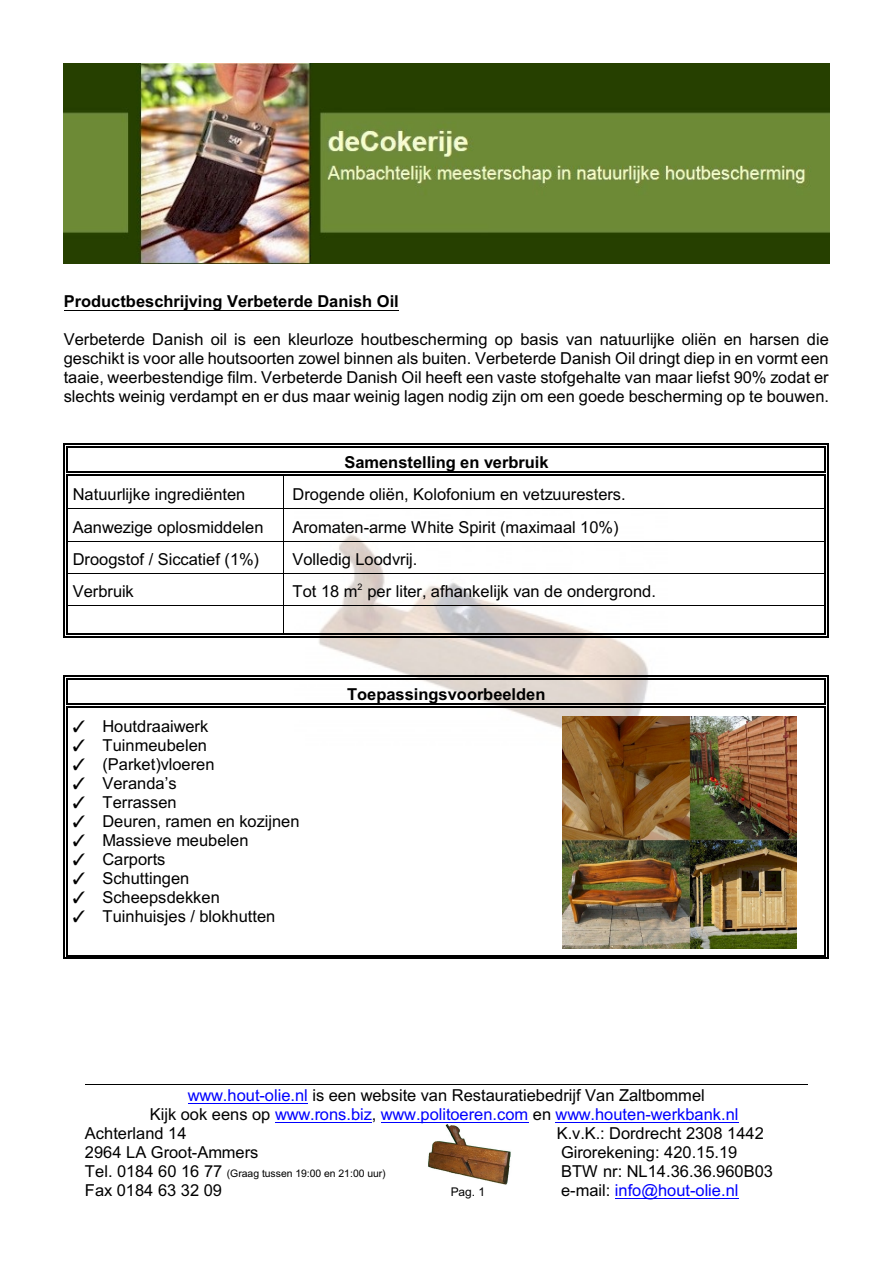
<style>
.page{position:relative;width:893px;height:1263px;background:#fff}
.page>*{position:absolute;margin:0;border:0;box-sizing:border-box;transform-origin:0 0}
.t1{font:16.5px/19px "Arial";color:#000;text-align:justify}
.t2{font:16.5px "Arial";color:#00f}
.t3{font:700 16.5px "Arial";color:#000}
.t4{font:12px "Arial";color:#000}
.t5{font:10.5px "Arial";color:#000}
.t6{font:9px "Arial";color:#000}
.s1{color:#00f}
.s2{color:#000}
.s3{font-size:16.5px}
</style>
<div class="page">
<img style="left:294px;top:534px;width:383px;height:225px">
<svg style="left:67px;top:448px;width:1px;height:24px"></svg>
<svg style="left:825px;top:448px;width:1px;height:24px"></svg>
<hr style="left:67px;top:446px;width:759px;height:2px;background:#000">
<hr style="left:67px;top:472px;width:759px;height:1px;background:#000">
<hr style="left:64px;top:444px;width:1px;height:32px;background:#000">
<hr style="left:828px;top:444px;width:1px;height:32px;background:#000">
<hr style="left:64px;top:444px;width:765px;height:1px;background:#000">
<hr style="left:67px;top:474px;width:759px;height:2px;background:#000">
<hr style="left:67px;top:476px;width:1px;height:32px;background:#000">
<hr style="left:64px;top:476px;width:1px;height:32px;background:#000">
<hr style="left:284px;top:476px;width:1px;height:32px;background:#000">
<hr style="left:825px;top:476px;width:1px;height:32px;background:#000">
<hr style="left:828px;top:476px;width:1px;height:32px;background:#000">
<hr style="left:67px;top:508px;width:1px;height:32px;background:#000">
<hr style="left:67px;top:508px;width:216px;height:1px;background:#000">
<hr style="left:64px;top:508px;width:1px;height:32px;background:#000">
<hr style="left:284px;top:508px;width:1px;height:32px;background:#000">
<hr style="left:825px;top:508px;width:1px;height:32px;background:#000">
<hr style="left:284px;top:508px;width:542px;height:1px;background:#000">
<hr style="left:828px;top:508px;width:1px;height:32px;background:#000">
<hr style="left:67px;top:541px;width:1px;height:32px;background:#000">
<hr style="left:67px;top:541px;width:216px;height:1px;background:#000">
<hr style="left:64px;top:541px;width:1px;height:32px;background:#000">
<hr style="left:284px;top:541px;width:1px;height:32px;background:#000">
<hr style="left:825px;top:541px;width:1px;height:32px;background:#000">
<hr style="left:284px;top:541px;width:542px;height:1px;background:#000">
<hr style="left:828px;top:541px;width:1px;height:32px;background:#000">
<hr style="left:67px;top:573px;width:1px;height:32px;background:#000">
<hr style="left:67px;top:573px;width:216px;height:1px;background:#000">
<hr style="left:64px;top:573px;width:1px;height:32px;background:#000">
<hr style="left:284px;top:573px;width:1px;height:32px;background:#000">
<hr style="left:825px;top:573px;width:1px;height:32px;background:#000">
<hr style="left:284px;top:573px;width:542px;height:1px;background:#000">
<hr style="left:828px;top:573px;width:1px;height:32px;background:#000">
<svg style="left:67px;top:606px;width:1px;height:27px"></svg>
<hr style="left:67px;top:605px;width:216px;height:1px;background:#000">
<hr style="left:67px;top:633px;width:216px;height:1px;background:#000">
<hr style="left:64px;top:605px;width:1px;height:32px;background:#000">
<hr style="left:64px;top:636px;width:219px;height:1px;background:#000">
<svg style="left:825px;top:606px;width:1px;height:27px"></svg>
<hr style="left:284px;top:605px;width:542px;height:1px;background:#000">
<hr style="left:284px;top:633px;width:542px;height:1px;background:#000">
<hr style="left:828px;top:605px;width:1px;height:32px;background:#000">
<hr style="left:284px;top:636px;width:545px;height:1px;background:#000">
<svg style="left:67px;top:679px;width:1px;height:24px"></svg>
<svg style="left:825px;top:679px;width:1px;height:24px"></svg>
<hr style="left:67px;top:678px;width:759px;height:1px;background:#000">
<hr style="left:67px;top:703px;width:759px;height:2px;background:#000">
<hr style="left:64px;top:675px;width:1px;height:33px;background:#000">
<hr style="left:828px;top:675px;width:1px;height:33px;background:#000">
<hr style="left:64px;top:675px;width:765px;height:2px;background:#000">
<hr style="left:67px;top:706px;width:759px;height:2px;background:#000">
<hr style="left:67px;top:708px;width:1px;height:248px;background:#000">
<hr style="left:825px;top:708px;width:1px;height:248px;background:#000">
<hr style="left:67px;top:955px;width:759px;height:1px;background:#000">
<hr style="left:64px;top:708px;width:1px;height:251px;background:#000">
<hr style="left:828px;top:708px;width:1px;height:251px;background:#000">
<hr style="left:64px;top:958px;width:765px;height:1px;background:#000">
<img style="left:64px;top:64px;width:765px;height:200px">
<hr style="left:64px;top:310px;width:335px;height:1px;background:#000">
<img style="left:563px;top:716px;width:234px;height:232px">
<img style="left:428px;top:1124px;width:83px;height:61px">
<hr style="left:188px;top:1103px;width:120px;height:1px;background:#00f">
<hr style="left:275px;top:1122px;width:97px;height:1px;background:#00f">
<hr style="left:381px;top:1122px;width:147px;height:1px;background:#00f">
<hr style="left:556px;top:1122px;width:183px;height:1px;background:#00f">
<hr style="left:615px;top:1198px;width:123px;height:1px;background:#00f">
<hr style="left:85px;top:1084px;width:723px;height:1px;background:#000">
<p class="t3" style="left:64px;top:295px;width:336px">Productbeschrijving Verbeterde Danish Oil</p>
<p class="t1" style="left:64px;top:331px;width:767px">Verbeterde Danish oil is een kleurloze houtbescherming op basis van natuurlijke oliën en harsen die geschikt is voor alle houtsoorten zowel binnen als buiten. Verbeterde Danish Oil dringt diep in en vormt een taaie, weerbestendige film. Verbeterde Danish Oil heeft een vaste stofgehalte van maar liefst 90% zodat er slechts weinig verdampt en er dus maar weinig lagen nodig zijn om een goede bescherming op te bouwen.</p>
<p class="t3" style="left:344px;top:456px;width:206px">Samenstelling en verbruik</p>
<p class="t1" style="left:73px;top:487px;width:174px">Natuurlijke ingrediënten</p>
<p class="t1" style="left:292px;top:487px;width:335px">Drogende oliën, Kolofonium en vetzuuresters.</p>
<p class="t1" style="left:73px;top:519px;width:192px">Aanwezige oplosmiddelen</p>
<p class="t1" style="left:292px;top:519px;width:328px">Aromaten-arme White Spirit (maximaal 10%)</p>
<p class="t1" style="left:73px;top:551px;width:188px">Droogstof / Siccatief (1%)</p>
<p class="t1" style="left:292px;top:551px;width:127px">Volledig Loodvrij.</p>
<p class="t1" style="left:73px;top:584px;width:63px">Verbruik</p>
<p class="t1" style="left:292px;top:584px;width:365px">Tot 18 m per liter, afhankelijk van de ondergrond.</p>
<p class="t6" style="left:357px;top:584px;width:7px">2</p>
<p class="t1" style="left:102px;top:718px;width:199px;text-align:left">Houtdraaiwerk<br>Tuinmeubelen (Parket)vloeren<br>Veranda’s<br>Terrassen<br>Deuren, ramen en kozijnen<br>Massieve meubelen<br>Carports<br>Schuttingen<br>Scheepsdekken<br>Tuinhuisjes / blokhutten</p>
<p class="t3" style="left:347px;top:688px;width:200px">Toepassingsvoorbeelden</p>
<p class="t1" style="left:188px;top:1087px;width:518px"><span class="s1">www.hout-olie.nl</span> is een website van Restauratiebedrijf Van Zaltbommel</p>
<p class="t2" style="left:150px;top:1108px;width:590px"><span class="s2">Kijk ook eens op</span> www.rons.biz<span class="s2">,</span> www.politoeren.com <span class="s2">en</span> www.houten-werkbank.nl</p>
<p class="t1" style="left:85px;top:1125px;width:103px">Achterland 14</p>
<p class="t1" style="left:557px;top:1125px;width:209px">K.v.K.: Dordrecht 2308 1442</p>
<p class="t1" style="left:85px;top:1144px;width:175px">2964 LA Groot-Ammers</p>
<p class="t1" style="left:561px;top:1144px;width:178px">Girorekening: 420.15.19</p>
<p class="t5" style="left:85px;top:1169px;width:302px"><span class="s3">Tel. 0184 60 16 77</span> (Graag tussen 19:00 en 21:00 uur)</p>
<p class="t1" style="left:561px;top:1163px;width:214px">BTW nr: NL14.36.36.960B03</p>
<p class="t1" style="left:85px;top:1182px;width:139px">Fax 0184 63 32 09</p>
<p class="t4" style="left:451px;top:1187px;width:36px">Pag. 1</p>
<p class="t2" style="left:561px;top:1184px;width:179px"><span class="s2">e-mail:</span> info@hout-olie.nl</p>
</div>
